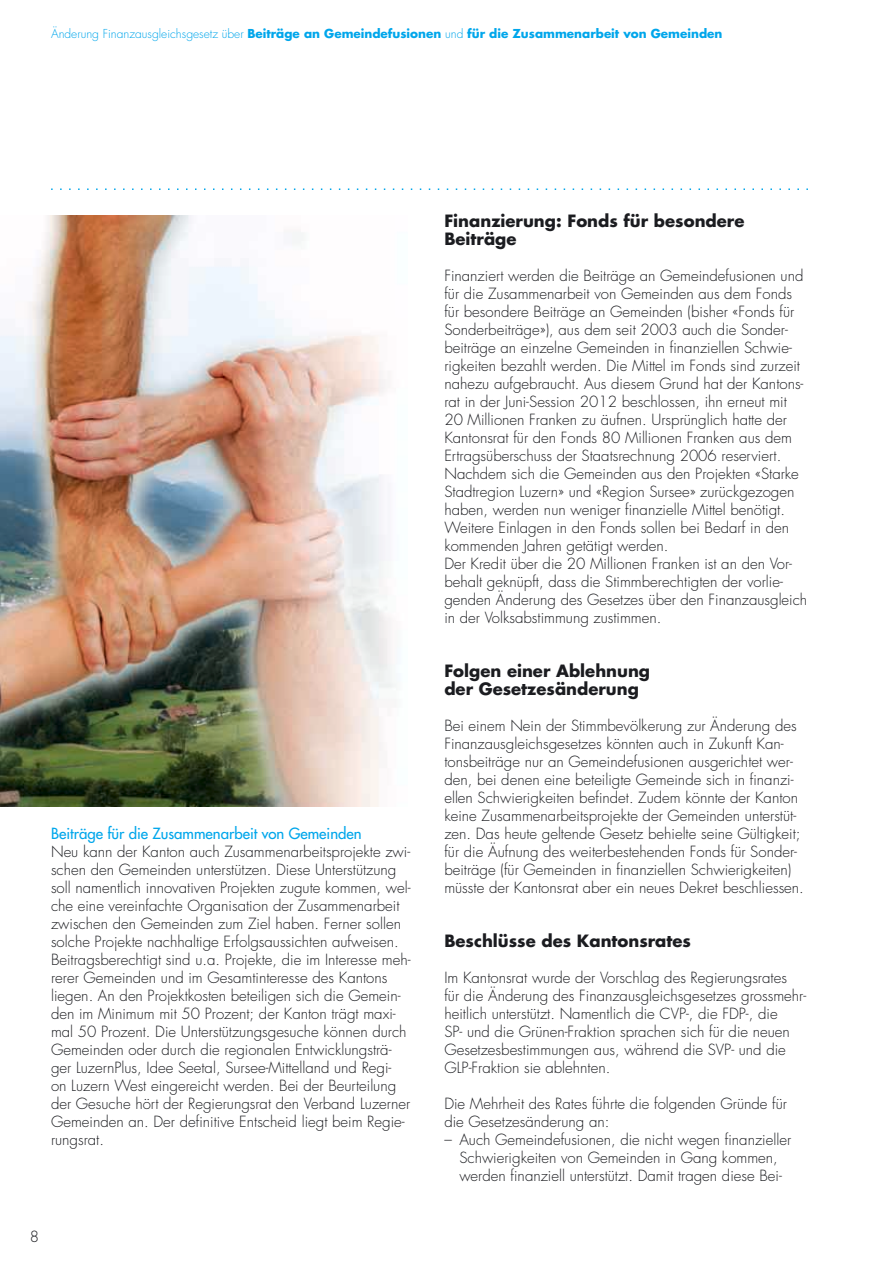
<style>
.page{position:relative;width:893px;height:1263px;background:#fff}
.page>*{position:absolute;margin:0;border:0;box-sizing:border-box;transform-origin:0 0}
.t1{font:700 16.5px/18px "Futura";color:#1b1c20}
.t2{font:300 15px/18px "Futura";color:#1b1c20}
.t3{font:15px "Futura";color:#00a6eb}
.t4{font:700 12px "Futura";color:#00a6eb}
.s1{font-weight:300}
</style>
<div class="page">
<img style="left:0;top:215px;width:396px;height:592px">
<svg style="left:51px;top:188px;width:757px;height:2px"></svg>
<p class="t4" style="left:51px;top:25px;width:673px"><span class="s1">Änderung Finanzausgleichsgesetz über</span> Beiträge an Gemeindefusionen <span class="s1">und</span> für die Zusammenarbeit von Gemeinden</p>
<p class="t3" style="left:51px;top:823px;width:312px">Beiträge für die Zusammenarbeit von Gemeinden</p>
<p class="t2" style="left:51px;top:842px;width:361px">Neu kann der Kanton auch Zusammenarbeitsprojekte zwi&shy;schen den Gemeinden unterstützen. Diese Unterstützung soll namentlich innovativen Projekten zugute kommen, wel&shy;che eine vereinfachte Organisation der Zusammenarbeit zwischen den Gemeinden zum Ziel haben. Ferner sollen solche Projekte nachhaltige Erfolgsaussichten aufweisen.<br>Beitragsberechtigt sind u.a. Projekte, die im Interesse meh&shy;rerer Gemeinden und im Gesamtinteresse des Kantons liegen. An den Projektkosten beteiligen sich die Gemein&shy;den im Minimum mit 50 Prozent; der Kanton trägt maxi&shy;mal 50 Prozent. Die Unterstützungsgesuche können durch Gemeinden oder durch die regionalen Entwicklungsträ&shy;ger LuzernPlus, Idee Seetal, Sursee-Mittelland und Regi&shy;on Luzern West eingereicht werden. Bei der Beurteilung der Gesuche hört der Regierungsrat den Verband Luzerner Gemeinden an. Der definitive Entscheid liegt beim Regie&shy;rungsrat.</p>
<p class="t2" style="left:30px;top:1227px;width:11px">8</p>
<p class="t1" style="left:444px;top:211px;width:302px">Finanzierung: Fonds für besondere<br>Beiträge</p>
<p class="t2" style="left:444px;top:266px;width:364px">Finanziert werden die Beiträge an Gemeindefusionen und für die Zusammenarbeit von Gemeinden aus dem Fonds für besondere Beiträge an Gemeinden (bisher «Fonds für Sonderbeiträge»), aus dem seit 2003 auch die Sonder&shy;beiträge an einzelne Gemeinden in finanziellen Schwie&shy;rigkeiten bezahlt werden. Die Mittel im Fonds sind zurzeit nahezu aufgebraucht. Aus diesem Grund hat der Kantons&shy;rat in der Juni-Session 2012 beschlossen, ihn erneut mit 20 Millionen Franken zu äufnen. Ursprünglich hatte der Kantonsrat für den Fonds 80 Millionen Franken aus dem Ertragsüberschuss der Staatsrechnung 2006 reserviert.<br>Nachdem sich die Gemeinden aus den Projekten «Starke Stadtregion Luzern» und «Region Sursee» zurückgezogen haben, werden nun weniger finanzielle Mittel benötigt.<br>Weitere Einlagen in den Fonds sollen bei Bedarf in den kommenden Jahren getätigt werden.<br>Der Kredit über die 20 Millionen Franken ist an den Vor&shy;behalt geknüpft, dass die Stimmberechtigten der vorlie&shy;genden Änderung des Gesetzes über den Finanzausgleich in der Volksabstimmung zustimmen.</p>
<p class="t1" style="left:444px;top:661px;width:207px">Folgen einer Ablehnung der Gesetzesänderung</p>
<p class="t2" style="left:444px;top:716px;width:361px">Bei einem Nein der Stimmbevölkerung zur Änderung des Finanzausgleichsgesetzes könnten auch in Zukunft Kan&shy;tonsbeiträge nur an Gemeindefusionen ausgerichtet wer&shy;den, bei denen eine beteiligte Gemeinde sich in finanzi&shy;ellen Schwierigkeiten befindet. Zudem könnte der Kanton keine Zusammenarbeitsprojekte der Gemeinden unterstüt&shy;zen. Das heute geltende Gesetz behielte seine Gültigkeit; für die Äufnung des weiterbestehenden Fonds für Sonder&shy;beiträge (für Gemeinden in finanziellen Schwierigkeiten) müsste der Kantonsrat aber ein neues Dekret beschliessen.</p>
<p class="t1" style="left:444px;top:931px;width:248px">Beschlüsse des Kantonsrates</p>
<p class="t2" style="left:444px;top:968px;width:363px">Im Kantonsrat wurde der Vorschlag des Regierungsrates<br>für die Änderung des Finanzausgleichsgesetzes grossmehr&shy;heitlich unterstützt. Namentlich die CVP-, die FDP-, die<br>SP- und die Grünen-Fraktion sprachen sich für die neuen Gesetzesbestimmungen aus, während die SVP- und die GLP-Fraktion sie ablehnten.</p>
<p class="t2" style="left:444px;top:1094px;width:344px">Die Mehrheit des Rates führte die folgenden Gründe für die Gesetzesänderung an:</p>
<p class="t2" style="left:444px;top:1130px;width:348px;text-align:center">– Auch Gemeindefusionen, die nicht wegen finanzieller<br>Schwierigkeiten von Gemeinden in Gang kommen, werden finanziell unterstützt. Damit tragen diese Bei-</p>
</div>
